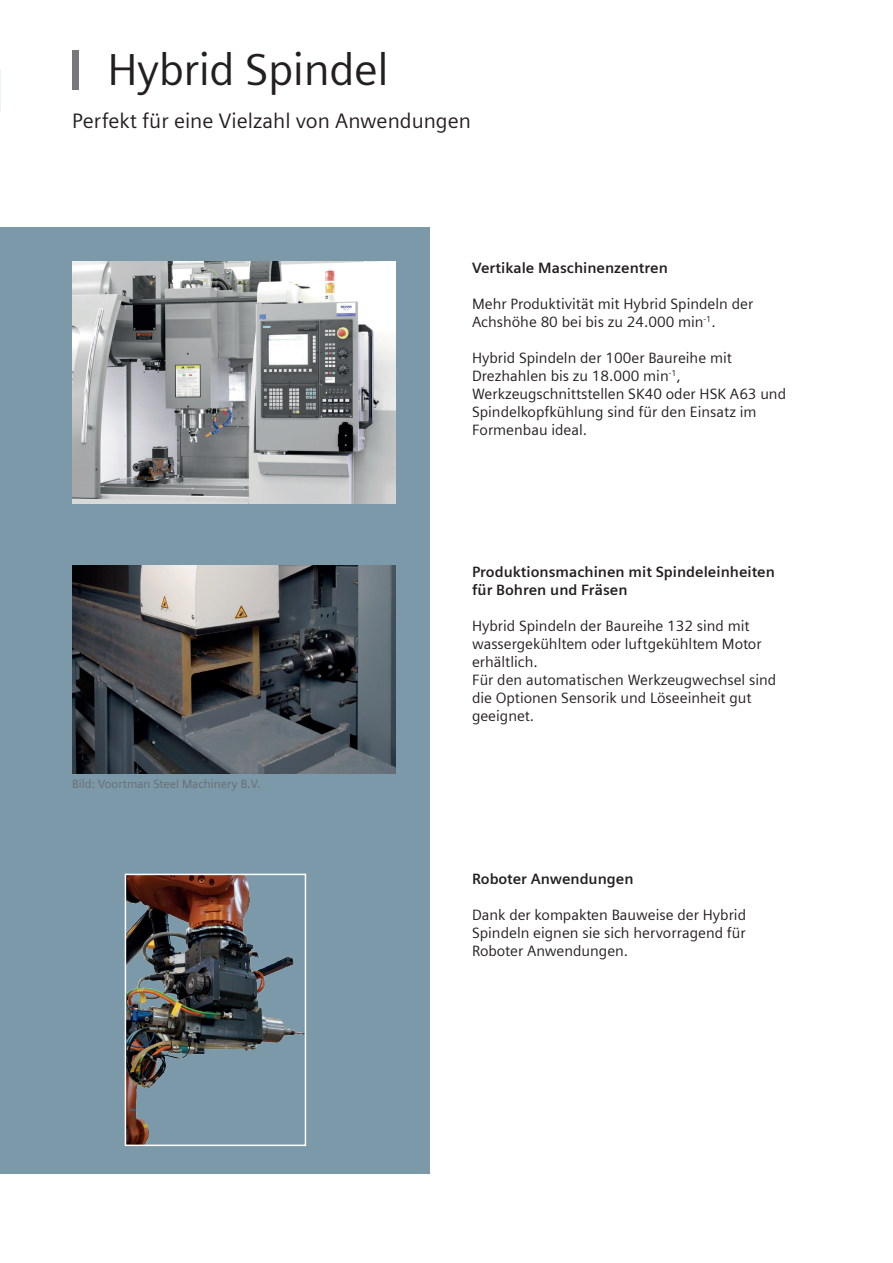
<style>
.page{position:relative;width:893px;height:1263px;background:#fff}
.page>*{position:absolute;margin:0;border:0;box-sizing:border-box;transform-origin:0 0}
._02__Headline_30pt_120{font:45px "Siemens Sans";letter-spacing:-.01em;color:#231f20}
._01__Headline__26pt_11mm{font:21px "Siemens Sans";color:#231f20}
.t1{font:15px/18px "Siemens Sans";color:#231f20}
.t2{font:700 15px/18px "Siemens Sans";color:#231f20}
.t3{font:12px "Siemens Sans";color:#6c6d70}
</style>
<div class="page">
<div style="left:0;top:228px;width:429px;height:946px;background:#7b99a9"></div>
<img style="left:72px;top:262px;width:323px;height:241px">
<img style="left:72px;top:565px;width:323px;height:208px">
<img style="left:128px;top:877px;width:175px;height:266px">
<div style="left:125px;top:874px;width:181px;height:272px;border:2px solid #fff"></div>
<div style="left:72px;top:50px;width:7px;height:40px;background:#76787b"></div>
<p class="_02__Headline_30pt_120" style="left:107px;top:36px;width:283px">Hybrid Spindel</p>
<p class="_01__Headline__26pt_11mm" style="left:72px;top:105px;width:400px">Perfekt für eine Vielzahl von Anwendungen</p>
<p class="t2" style="left:472px;top:258px;width:197px">Vertikale Maschinenzentren</p>
<p class="t1" style="left:472px;top:294px;width:283px">Mehr Produktivität mit Hybrid Spindeln der</p>
<p class="t1" style="left:472px;top:312px;width:245px">Achshöhe 80 bei bis zu 24.000 min<sup>-1</sup>.</p>
<p class="t1" style="left:472px;top:348px;width:261px">Hybrid Spindeln der 100er Baureihe mit</p>
<p class="t1" style="left:472px;top:366px;width:210px">Drezhahlen bis zu 18.000 min<sup>-1</sup>,</p>
<p class="t1" style="left:472px;top:384px;width:316px">Werkzeugschnittstellen SK40 oder HSK A63 und<br>Spindelkopfkühlung sind für den Einsatz im</p>
<p class="t1" style="left:472px;top:420px;width:117px">Formenbau ideal.</p>
<p class="t3" style="left:72px;top:775px;width:190px">Bild: Voortman Steel Machinery B.V.</p>
<p class="t2" style="left:472px;top:561px;width:304px">Produktionsmachinen mit Spindeleinheiten für Bohren und Fräsen</p>
<p class="t1" style="left:472px;top:615px;width:279px">Hybrid Spindeln der Baureihe 132 sind mit</p>
<p class="t1" style="left:472px;top:633px;width:291px">wassergekühltem oder luftgekühltem Motor erhältlich.</p>
<p class="t1" style="left:472px;top:669px;width:306px">Für den automatischen Werkzeugwechsel sind die Optionen Sensorik und Löseeinheit gut</p>
<p class="t1" style="left:472px;top:705px;width:64px">geeignet.</p>
<p class="t2" style="left:472px;top:869px;width:163px">Roboter Anwendungen</p>
<p class="t1" style="left:472px;top:905px;width:276px">Dank der kompakten Bauweise der Hybrid</p>
<p class="t1" style="left:472px;top:923px;width:275px">Spindeln eignen sie sich hervorragend für</p>
<p class="t1" style="left:472px;top:941px;width:158px">Roboter Anwendungen.</p>
</div>
